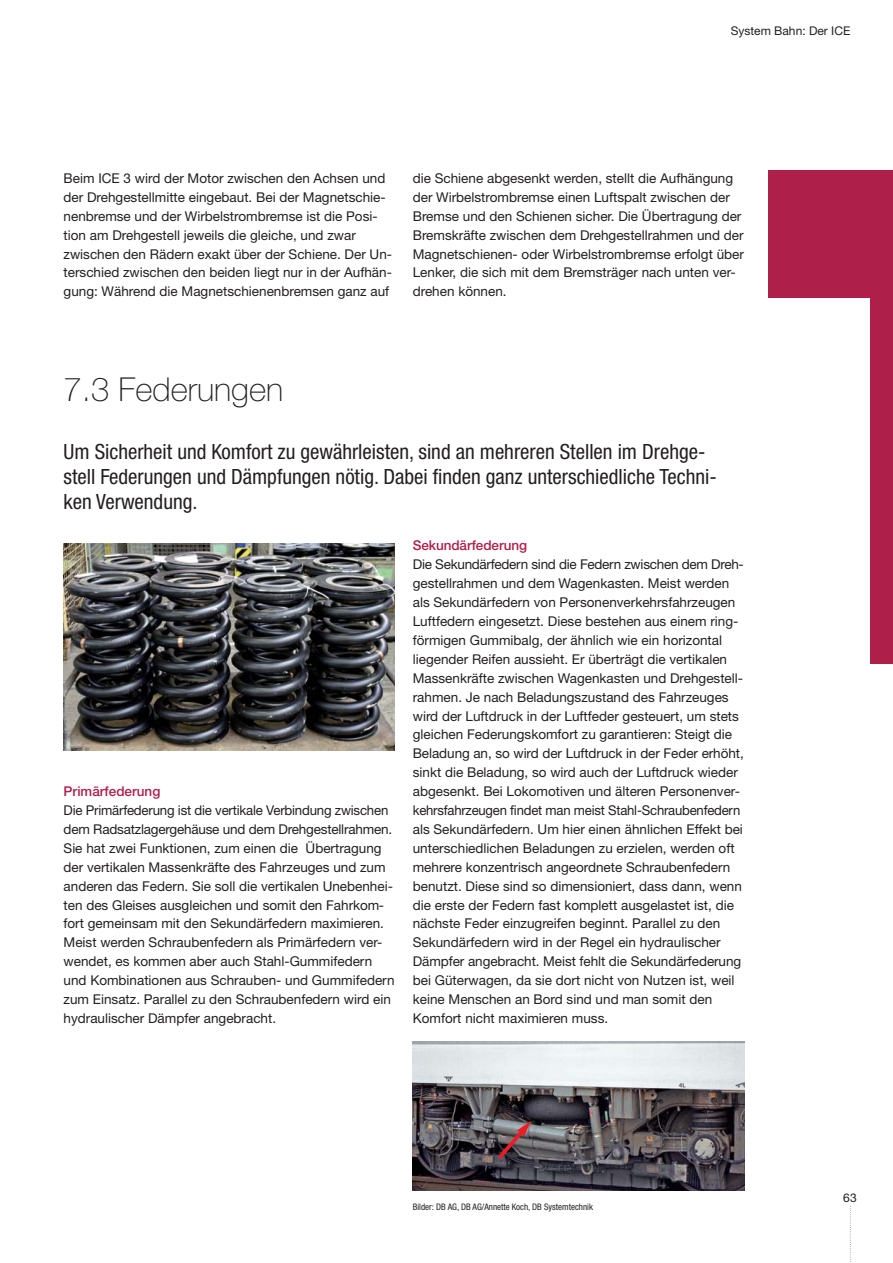
<style>
.page{position:relative;width:893px;height:1263px;background:#fff}
.page>*{position:absolute;margin:0;border:0;box-sizing:border-box;transform-origin:0 0}
.t1{font:100 33px "Helvetica Neue CE";color:#231f20}
.t2{font:condensed 21px/25.2px "Helvetica Neue";color:#231f20}
.t3{font:13.5px/18.9px "Helvetica Neue";color:#231f20}
.t4{font:500 13.5px "Helvetica Neue";letter-spacing:-.005em;color:#ae1f4a}
.t5{font:12px "Helvetica Neue";color:#231f20}
.t6{font:condensed 9px "Helvetica Neue";color:#231f20}
</style>
<div class="page">
<div style="left:870px;top:170px;width:22px;height:493px;background:#ae1f4a"></div>
<div style="left:768px;top:170px;width:124px;height:128px;background:#ae1f4a"></div>
<svg style="left:850px;top:1206px;width:1px;height:56px"></svg>
<img style="left:64px;top:543px;width:331px;height:207px">
<img style="left:413px;top:1041px;width:331px;height:150px">
<svg style="left:494px;top:1121px;width:37px;height:42px;background:#6d5359"></svg>
<p class="t5" style="left:731px;top:27px;width:121px">System Bahn: Der ICE</p>
<p class="t3" style="left:64px;top:170px;width:330px">Beim ICE 3 wird der Motor zwischen den Achsen und der Drehgestellmitte eingebaut. Bei der Magnetschie&shy;nenbremse und der Wirbelstrombremse ist die Posi&shy;tion am Drehgestell jeweils die gleiche, und zwar zwischen den Rädern exakt über der Schiene. Der Un&shy;terschied zwischen den beiden liegt nur in der Aufhän&shy;gung: Während die Magnetschienenbremsen ganz auf</p>
<p class="t3" style="left:413px;top:170px;width:333px">die Schiene abgesenkt werden, stellt die Aufhängung der Wirbelstrombremse einen Luftspalt zwischen der Bremse und den Schienen sicher. Die Übertragung der Bremskräfte zwischen dem Drehgestellrahmen und der Magnetschienen- oder Wirbelstrombremse erfolgt über Lenker, die sich mit dem Bremsträger nach unten ver&shy;drehen können.</p>
<h1 class="t1" style="left:64px;top:378px;width:221px">7.3 Federungen</h1>
<h2 class="t2" style="left:64px;top:441px;width:655px">Um Sicherheit und Komfort zu gewährleisten, sind an mehreren Stellen im Drehge&shy;stell Federungen und Dämpfungen nötig. Dabei finden ganz unterschiedliche Techni&shy;ken Verwendung.</h2>
<p class="t4" style="left:64px;top:787px;width:98px">Primärfederung</p>
<p class="t3" style="left:64px;top:802px;width:332px">Die Primärfederung ist die vertikale Verbindung zwischen dem Radsatzlagergehäuse und dem Drehgestellrahmen.<br>Sie hat zwei Funktionen, zum einen die Übertragung der vertikalen Massenkräfte des Fahrzeuges und zum anderen das Federn. Sie soll die vertikalen Unebenhei&shy;ten des Gleises ausgleichen und somit den Fahrkom&shy;fort gemeinsam mit den Sekundärfedern maximieren.<br>Meist werden Schraubenfedern als Primärfedern ver&shy;wendet, es kommen aber auch Stahl-Gummifedern und Kombinationen aus Schrauben- und Gummifedern zum Einsatz. Parallel zu den Schraubenfedern wird ein hydraulischer Dämpfer angebracht.</p>
<p class="t4" style="left:413px;top:541px;width:116px">Sekundärfederung</p>
<p class="t3" style="left:413px;top:556px;width:333px">Die Sekundärfedern sind die Federn zwischen dem Dreh&shy;gestellrahmen und dem Wagenkasten. Meist werden als Sekundärfedern von Personenverkehrsfahrzeugen Luftfedern eingesetzt. Diese bestehen aus einem ring&shy;förmigen Gummibalg, der ähnlich wie ein horizontal liegender Reifen aussieht. Er überträgt die vertikalen Massenkräfte zwischen Wagenkasten und Drehgestell&shy;rahmen. Je nach Beladungszustand des Fahrzeuges wird der Luftdruck in der Luftfeder gesteuert, um stets gleichen Federungskomfort zu garantieren: Steigt die Beladung an, so wird der Luftdruck in der Feder erhöht, sinkt die Beladung, so wird auch der Luftdruck wieder abgesenkt. Bei Lokomotiven und älteren Personenver&shy;kehrsfahrzeugen findet man meist Stahl-Schraubenfedern als Sekundärfedern. Um hier einen ähnlichen Effekt bei unterschiedlichen Beladungen zu erzielen, werden oft mehrere konzentrisch angeordnete Schraubenfedern benutzt. Diese sind so dimensioniert, dass dann, wenn die erste der Federn fast komplett ausgelastet ist, die nächste Feder einzugreifen beginnt. Parallel zu den Sekundärfedern wird in der Regel ein hydraulischer Dämpfer angebracht. Meist fehlt die Sekundärfederung bei Güterwagen, da sie dort nicht von Nutzen ist, weil keine Menschen an Bord sind und man somit den Komfort nicht maximieren muss.</p>
<p class="t6" style="left:413px;top:1204px;width:182px">Bilder: DB AG, DB AG/Annette Koch, DB Systemtechnik</p>
<p class="t5" style="left:843px;top:1193px;width:15px">63</p>
</div>
